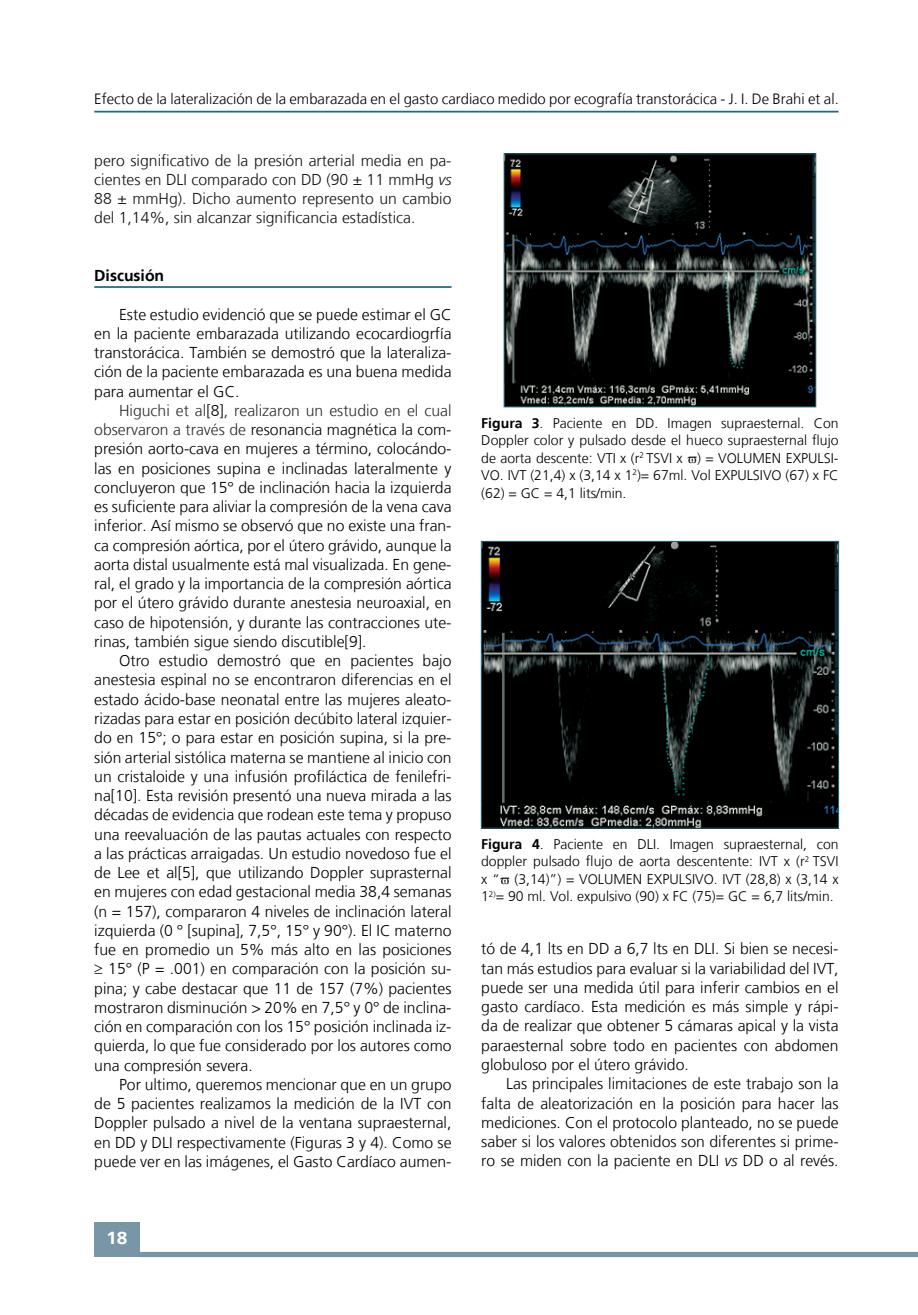
<style>
.page{position:relative;width:918px;height:1315px;background:#fff}
.page>*{position:absolute;margin:0;border:0;box-sizing:border-box;transform-origin:0 0}
.t1{font:700 17.5px "Frutiger LT";color:#fff;scale:1.1 1}
.t2{font:300 15.75px/19.2px "Frutiger LT";color:#000;text-align:justify}
.t3{font:300 15.75px/19.2px "Frutiger LT";color:#141414;text-align:justify}
.t4{font:700 15.75px "Frutiger LT";color:#000}
.t5{font:300 14.88px "Frutiger LT";color:#000}
.t6{font:300 14px/17.5px "Frutiger LT";color:#000;text-align:justify}
.s1{font-style:italic}
.s2{color:#2d2d2d}
.s3{font-weight:700}
</style>
<div class="page">
<div style="left:94px;top:1222px;width:46px;height:35px;background:#7896a5"></div>
<div style="left:140px;top:1251px;width:778px;height:6px;background:#7896a5"></div>
<hr style="left:94px;top:111px;width:744px;height:1px;background:#1f6b7d">
<hr style="left:94px;top:286px;width:357px;height:2px;background:#1f6b7d">
<img style="left:506px;top:156px;width:308px;height:249px">
<div style="left:504px;top:154px;width:312px;height:253px;border:1px solid #1f6b7d"></div>
<img style="left:483px;top:543px;width:354px;height:283px">
<div style="left:481px;top:541px;width:358px;height:287px;border:1px solid #1f6b7d"></div>
<p class="t5" style="left:94px;top:91px;width:746px">Efecto de la lateralización de la embarazada en el gasto cardiaco medido por ecografía transtorácica - J. I. De Brahi et al.</p>
<p class="t3" style="left:94px;top:151px;width:359px">pero significativo de la presión arterial media en pa&shy;cientes en DLI comparado con DD (90 ± 11 mmHg <span class="s1">vs </span>88 ± mmHg). Dicho aumento represento un cambio del 1,14%, sin alcanzar significancia estadística.</p>
<p class="t4" style="left:94px;top:266px;width:71px">Discusión</p>
<p class="t2" style="left:94px;top:305px;width:359px;text-indent:25px">Este estudio evidenció que se puede estimar el GC en la paciente embarazada utilizando ecocardiogrfía transtorácica. También se demostró que la lateraliza&shy;ción de la paciente embarazada es una buena medida para aumentar el GC.</p>
<p class="t2" style="left:94px;top:401px;width:359px;text-indent:25px"><span class="s2">Higuchi et al</span>[8]<span class="s2">, realizaron un estudio en el cual observaron a través de</span> resonancia magnética la com&shy;presión aorto-cava en mujeres a término, colocándo&shy;las en posiciones supina e inclinadas lateralmente y concluyeron que 15° de inclinación hacia la izquierda es suficiente para aliviar la compresión de la vena cava inferior. Así mismo se observó que no existe una fran&shy;ca compresión aórtica, por el útero grávido, aunque la aorta distal usualmente está mal visualizada. En gene&shy;ral, el grado y la importancia de la compresión aórtica por el útero grávido durante anestesia neuroaxial, en caso de hipotensión, y durante las contracciones ute&shy;rinas, también sigue siendo discutible[9].</p>
<p class="t2" style="left:94px;top:651px;width:359px;text-indent:25px">Otro estudio demostró que en pacientes bajo anestesia espinal no se encontraron diferencias en el estado ácido-base neonatal entre las mujeres aleato&shy;rizadas para estar en posición decúbito lateral izquier&shy;do en 15°; o para estar en posición supina, si la pre&shy;sión arterial sistólica materna se mantiene al inicio con un cristaloide y una infusión profiláctica de fenilefri&shy;na[10]. Esta revisión presentó una nueva mirada a las décadas de evidencia que rodean este tema y propuso una reevaluación de las pautas actuales con respecto a las prácticas arraigadas. Un estudio novedoso fue el de Lee et al[5], que utilizando Doppler suprasternal en mujeres con edad gestacional media 38,4 semanas (n = 157), compararon 4 niveles de inclinación lateral izquierda (0 ° [supina], 7,5°, 15° y 90°). El IC materno fue en promedio un 5% más alto en las posiciones ≥ 15° (P = .001) en comparación con la posición su&shy;pina; y cabe destacar que 11 de 157 (7%) pacientes mostraron disminución &gt; 20% en 7,5° y 0° de inclina&shy;ción en comparación con los 15° posición inclinada iz&shy;quierda, lo que fue considerado por los autores como una compresión severa.</p>
<p class="t2" style="left:94px;top:1075px;width:359px;text-indent:25px">Por ultimo, queremos mencionar que en un grupo de 5 pacientes realizamos la medición de la IVT con Doppler pulsado a nivel de la ventana supraesternal, en DD y DLI respectivamente (Figuras 3 y 4). Como se puede ver en las imágenes, el Gasto Cardíaco aumen-</p>
<p class="t1" style="left:106px;top:1227px;width:21px">18</p>
<p class="t6" style="left:481px;top:414px;width:359px"><span class="s3">Figura 3</span>. Paciente en DD. Imagen supraesternal. Con Doppler color y pulsado desde el hueco supraesternal flujo de aorta descente: VTI x (r<sup>2</sup> TSVI x ) = VOLUMEN EXPULSI-VO. IVT (21,4) x (3,14 x 1<sup>2</sup>)= 67ml. Vol EXPULSIVO (67) x FC (62) = GC = 4,1 lits/min.</p>
<p class="t6" style="left:481px;top:835px;width:359px"><span class="s3">Figura 4</span>. Paciente en DLI. Imagen supraesternal, con doppler pulsado flujo de aorta descentente: IVT x (r<sup>2</sup> TSVI x “ (3,14)”) = VOLUMEN EXPULSIVO. IVT (28,8) x (3,14 x 1<sup>2)</sup>= 90 ml. Vol. expulsivo (90) x FC (75)= GC = 6,7 lits/min.</p>
<p class="t2" style="left:481px;top:939px;width:359px">tó de 4,1 lts en DD a 6,7 lts en DLI. Si bien se necesi&shy;tan más estudios para evaluar si la variabilidad del IVT, puede ser una medida útil para inferir cambios en el gasto cardíaco. Esta medición es más simple y rápi&shy;da de realizar que obtener 5 cámaras apical y la vista paraesternal sobre todo en pacientes con abdomen globuloso por el útero grávido.</p>
<p class="t2" style="left:481px;top:1074px;width:359px;text-indent:25px">Las principales limitaciones de este trabajo son la falta de aleatorización en la posición para hacer las mediciones. Con el protocolo planteado, no se puede saber si los valores obtenidos son diferentes si prime&shy;ro se miden con la paciente en DLI <span class="s1">vs</span> DD o al revés.</p>
</div>
